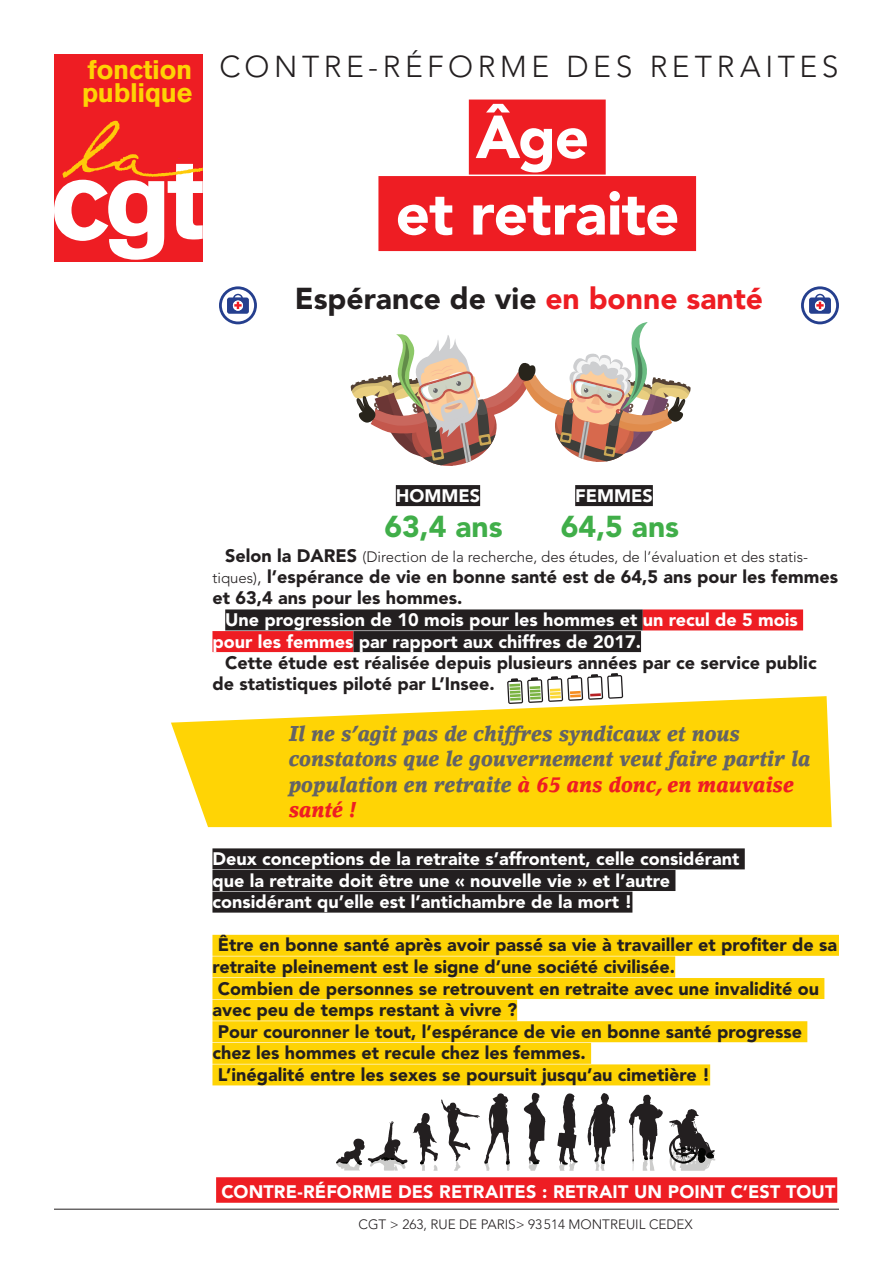
<style>
.page{position:relative;width:893px;height:1263px;background:#fff}
.page>*{position:absolute;margin:0;border:0;box-sizing:border-box;transform-origin:0 0}
.UGFF-CORPS__PREMIER{font:900 60px "Avenir LT Std";letter-spacing:-.015em;color:#fff}
.t1{font:900 30px "Avenir LT Std";color:#231f20}
.t2{font:300 30px "Avenir LT Std";letter-spacing:.15em;color:#231f20}
.t3{font:900 30px "Avenir LT Std";color:#40ae49}
.t4{font:700 26.7px "Akzidenz Grotesk BQ";letter-spacing:-.01em;color:#fed304}
.t5{font:italic 900 21.45px/25.5px "Lino Letter Std";color:#636366;scale:.91 1}
.t6{font:900 18px/21.6px "Avenir LT Std";color:#231f20}
.t7{font:900 18px/21.6px "Avenir LT Std";color:#fff}
.t8{font:300 15px "Avenir LT Std";color:#231f20}
.t9{font:300 13.5px "Avenir LT Std";color:#231f20}
.s1{color:#ee1d23}
.s2{font-weight:900;font-size:18px}
.s3{font-weight:300;font-size:15px}
.s4{font-weight:300}
</style>
<div class="page">
<svg style="left:171px;top:696px;width:661px;height:131px;background:#ffd821"></svg>
<div style="left:54px;top:54px;width:149px;height:207px;background:#ee1d23"></div>
<svg style="left:54px;top:121px;width:149px;height:139px"></svg>
<div style="left:469px;top:100px;width:137px;height:75px;background:#ee1d23"></div>
<div style="left:378px;top:176px;width:318px;height:75px;background:#ee1d23"></div>
<hr style="left:54px;top:1209px;width:785px;height:1px;background:#231f20">
<div style="left:225px;top:609px;width:418px;height:21px;background:#231f20"></div>
<div style="left:643px;top:609px;width:160px;height:21px;background:#ee1d23"></div>
<div style="left:212px;top:631px;width:141px;height:21px;background:#ee1d23"></div>
<div style="left:353px;top:631px;width:288px;height:21px;background:#231f20"></div>
<div style="left:212px;top:848px;width:533px;height:21px;background:#231f20"></div>
<div style="left:212px;top:870px;width:463px;height:21px;background:#231f20"></div>
<div style="left:212px;top:892px;width:420px;height:21px;background:#231f20"></div>
<div style="left:212px;top:935px;width:627px;height:21px;background:#fed304"></div>
<div style="left:212px;top:956px;width:463px;height:21px;background:#fed304"></div>
<div style="left:212px;top:978px;width:612px;height:21px;background:#fed304"></div>
<div style="left:212px;top:1000px;width:305px;height:21px;background:#fed304"></div>
<div style="left:212px;top:1021px;width:595px;height:21px;background:#fed304"></div>
<div style="left:212px;top:1043px;width:379px;height:21px;background:#fed304"></div>
<div style="left:212px;top:1064px;width:498px;height:21px;background:#fed304"></div>
<svg style="left:219px;top:286px;width:38px;height:38px"></svg>
<svg style="left:801px;top:286px;width:38px;height:38px"></svg>
<svg style="left:350px;top:322px;width:341px;height:144px"></svg>
<div style="left:396px;top:485px;width:84px;height:21px;background:#231f20"></div>
<div style="left:575px;top:485px;width:78px;height:21px;background:#231f20"></div>
<svg style="left:501px;top:673px;width:129px;height:34px"></svg>
<svg style="left:336px;top:1121px;width:71px;height:49px"></svg>
<svg style="left:413px;top:1093px;width:97px;height:78px"></svg>
<svg style="left:524px;top:1093px;width:22px;height:78px"></svg>
<svg style="left:557px;top:1093px;width:21px;height:78px"></svg>
<svg style="left:588px;top:1093px;width:27px;height:78px"></svg>
<svg style="left:629px;top:1095px;width:34px;height:76px"></svg>
<svg style="left:669px;top:1109px;width:46px;height:62px"></svg>
<div style="left:216px;top:1177px;width:621px;height:26px;background:#ee1d23"></div>
<p class="t4" style="left:88px;top:54px;width:106px">fonction</p>
<p class="t4" style="left:82px;top:77px;width:112px">publique</p>
<p class="t2" style="left:219px;top:49px;width:621px">CONTRE-RÉFORME DES RETRAITES</p>
<p class="UGFF-CORPS__PREMIER" style="left:476px;top:101px;width:115px">Âge</p>
<p class="UGFF-CORPS__PREMIER" style="left:396px;top:177px;width:285px">et retraite</p>
<p class="t1" style="left:295px;top:280px;width:470px">Espérance de vie <span class="s1">en bonne santé</span></p>
<p class="t7" style="left:396px;top:484px;width:86px">HOMMES</p>
<p class="t7" style="left:575px;top:484px;width:79px">FEMMES</p>
<p class="t3" style="left:384px;top:508px;width:120px">63,4 ans</p>
<p class="t3" style="left:561px;top:508px;width:120px">64,5 ans</p>
<p class="t8" style="left:225px;top:548px;width:584px"><span class="s2">Selon la DARES</span> (Direction de la recherche, des études, de l’évaluation et des statis-</p>
<p class="t6" style="left:212px;top:566px;width:627px;line-height:21px"><span class="s3">tiques)</span><span class="s4">,</span> l’espérance de vie en bonne santé est de 64,5 ans pour les femmes et 63,4 ans pour les hommes.</p>
<p class="t7" style="left:212px;top:609px;width:587px;text-indent:13px">Une progression de 10 mois pour les hommes et un recul de 5 mois pour les femmes par rapport aux chiffres de 2017.</p>
<p class="t6" style="left:212px;top:652px;width:606px;line-height:21px;text-indent:13px">Cette étude est réalisée depuis plusieurs années par ce service public de statistiques piloté par L’Insee.</p>
<p class="t5" style="left:289px;top:721px;width:575px">Il ne s’agit pas de chiffres syndicaux et nous constatons que le gouvernement veut faire partir la population en retraite <span class="s1">à 65 ans donc, en mauvaise santé !</span></p>
<p class="t7" style="left:212px;top:848px;width:528px">Deux conceptions de la retraite s’affrontent, celle considérant que la retraite doit être une « nouvelle vie » et l’autre considérant qu’elle est l’antichambre de la mort !</p>
<p class="t6" style="left:212px;top:934px;width:626px">Être en bonne santé après avoir passé sa vie à travailler et profiter de sa retraite pleinement est le signe d’une société civilisée.</p>
<p class="t6" style="left:212px;top:977px;width:608px">Combien de personnes se retrouvent en retraite avec une invalidité ou avec peu de temps restant à vivre ?</p>
<p class="t6" style="left:212px;top:1020px;width:591px">Pour couronner le tout, l’espérance de vie en bonne santé progresse chez les hommes et recule chez les femmes.</p>
<p class="t6" style="left:218px;top:1064px;width:494px">L’inégalité entre les sexes se poursuit jusqu’au cimetière !</p>
<p class="t7" style="left:222px;top:1180px;width:615px">CONTRE-RÉFORME DES RETRAITES : RETRAIT UN POINT C’EST TOUT</p>
<p class="t9" style="left:359px;top:1216px;width:336px">CGT &gt; 263, RUE DE PARIS&gt; 93514 MONTREUIL CEDEX</p>
</div>
